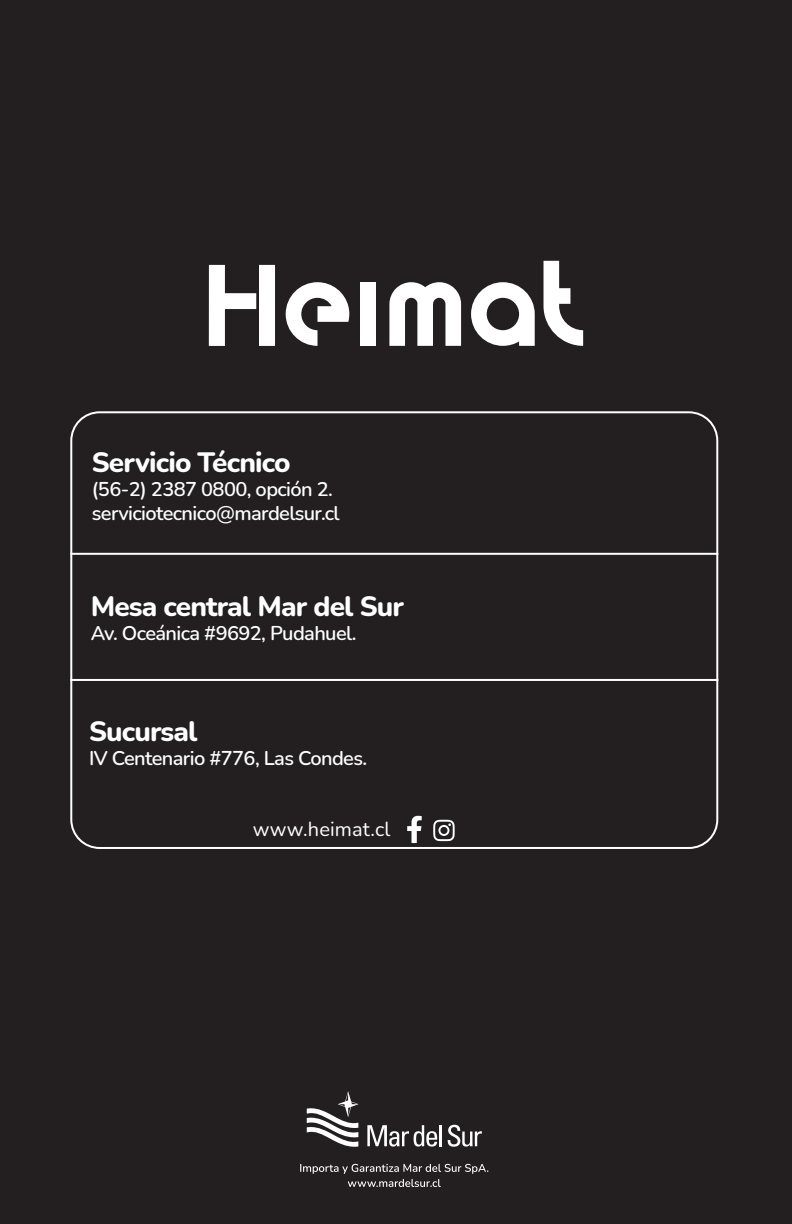
<style>
.page{position:relative;width:792px;height:1224px;background:#231f20}
.page>*{position:absolute;margin:0;border:0;box-sizing:border-box;transform-origin:0 0}
.t1{font:800 28px "Nunito";letter-spacing:-.03em;color:#fff}
.t2{font:600 20px "Nunito";letter-spacing:-.03em;color:#fff}
.t3{font:20px "Nunito";letter-spacing:.005em;color:#fff}
</style>
<div class="page">
<div style="left:70px;top:411px;width:648px;height:438px;border:2px solid #fff;border-radius:28px"></div>
<hr style="left:70px;top:553px;width:648px;height:2px;background:#fff">
<svg style="left:300px;top:1164px;width:188px;height:23px"></svg>
<svg style="left:367px;top:1125px;width:70px;height:22px"></svg>
<hr style="left:439px;top:1125px;width:2px;height:21px;background:#fff">
<svg style="left:448px;top:1125px;width:34px;height:22px"></svg>
<svg style="left:307px;top:1091px;width:52px;height:56px"></svg>
<svg style="left:433px;top:820px;width:22px;height:21px"></svg>
<svg style="left:407px;top:816px;width:15px;height:27px"></svg>
<hr style="left:70px;top:679px;width:648px;height:2px;background:#fff">
<svg style="left:286px;top:282px;width:63px;height:64px"></svg>
<svg style="left:544px;top:261px;width:39px;height:85px"></svg>
<div style="left:360px;top:282px;width:16px;height:15px;background:#fff"></div>
<div style="left:360px;top:299px;width:16px;height:47px;background:#fff"></div>
<svg style="left:389px;top:282px;width:72px;height:64px"></svg>
<svg style="left:471px;top:282px;width:64px;height:64px"></svg>
<svg style="left:209px;top:265px;width:66px;height:81px"></svg>
<p class="t1" style="left:92px;top:443px;width:200px">Servicio Técnico</p>
<p class="t2" style="left:92px;top:475px;width:243px">(56-2) 2387 0800, opción 2.</p>
<p class="t2" style="left:92px;top:499px;width:249px">serviciotecnico@mardelsur.cl</p>
<p class="t1" style="left:91px;top:586px;width:315px">Mesa central Mar del Sur</p>
<p class="t2" style="left:91px;top:619px;width:267px">Av. Oceánica #9692, Pudahuel.</p>
<p class="t1" style="left:89px;top:712px;width:110px">Sucursal</p>
<p class="t2" style="left:89px;top:744px;width:280px">IV Centenario #776, Las Condes.</p>
<p class="t3" style="left:253px;top:815px;width:139px">www.heimat.cl</p>
</div>
